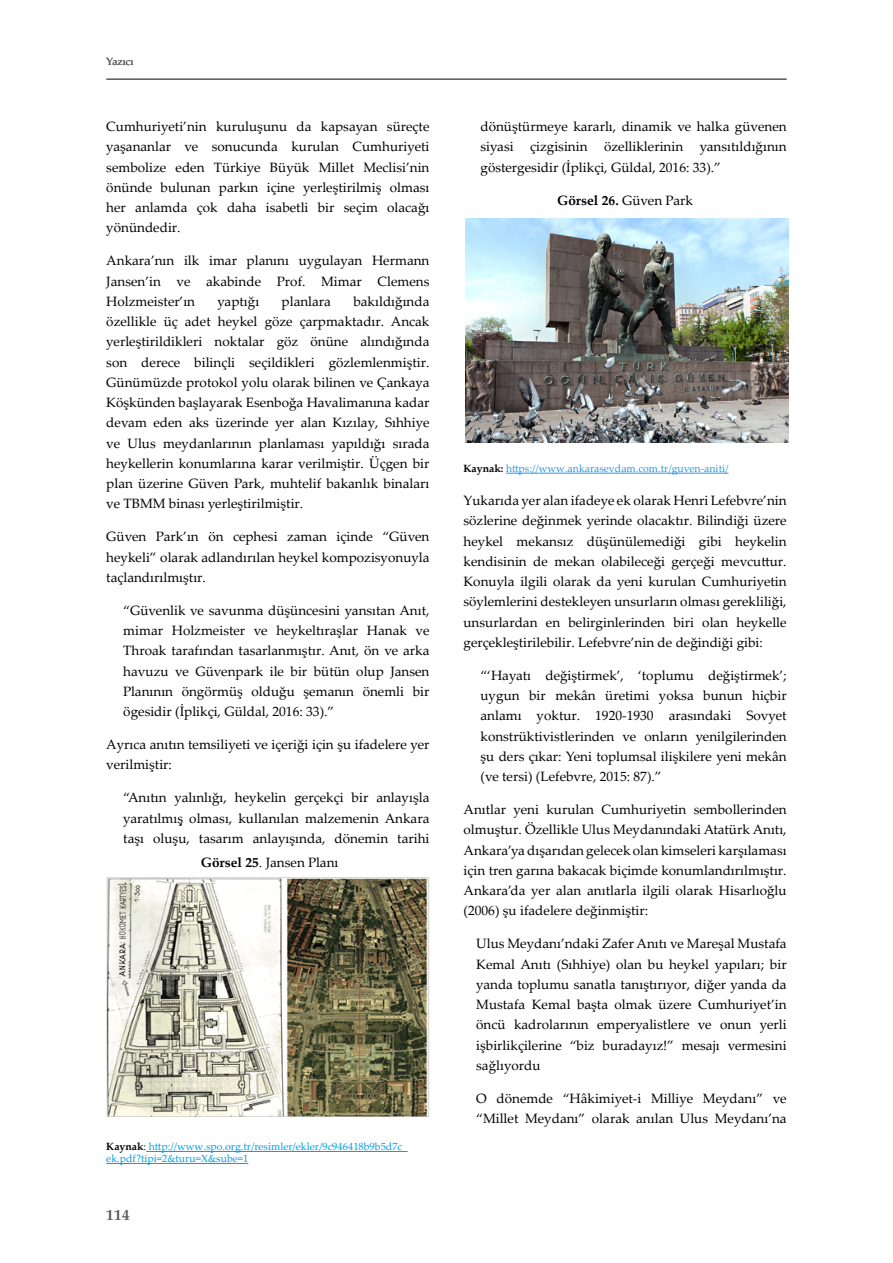
<style>
.page{position:relative;width:893px;height:1263px;background:#fff}
.page>*{position:absolute;margin:0;border:0;box-sizing:border-box;transform-origin:0 0}
.t1{font:700 15px "Palatino";color:#575756}
.t2{font:13.5px/20.2px "Palatino Linotype";color:#000;text-align:justify}
.t3{font:700 13.5px "Palatino Linotype";color:#000}
.t4{font:10.5px/12px "Palatino Linotype";color:#009fe3}
.t5{font:10.5px "Palatino Linotype";color:#2998e3}
.t6{font:10.5px "Palatino";color:#575756}
.s1{font-family:"Cambria Math"}
.s2{font-weight:700}
.s3{font-weight:700;color:#000}
.s4{color:#000}
.s5{font-weight:400}
</style>
<div class="page">
<hr style="left:106px;top:79px;width:681px;height:1px;background:#000">
<hr style="left:506px;top:473px;width:222px;height:1px;background:#2998e3">
<img style="left:466px;top:219px;width:322px;height:223px">
<hr style="left:146px;top:1151px;width:262px;height:1px;background:#009fe3">
<hr style="left:106px;top:1163px;width:142px;height:1px;background:#009fe3">
<img style="left:107px;top:877px;width:322px;height:239px">
<p class="t6" style="left:106px;top:56px;width:29px">Yazıcı</p>
<p class="t2" style="left:106px;top:116px;width:325px">Cumhuriyeti’nin kuruluşunu da kapsayan süreçte yaşananlar ve sonucunda kurulan Cumhuriyeti sembolize eden Türkiye Büyük Millet Meclisi’nin önünde bulunan parkın içine yerleştirilmiş olması her anlamda çok daha isabetli bir seçim olacağı yönündedir.</p>
<p class="t2" style="left:106px;top:250px;width:325px">Ankara’nın ilk imar planını uygulayan Hermann Jansen’in ve akabinde Prof. Mimar Clemens Holzmeister’ın</p>
<p class="t2" style="left:106px;top:291px;width:325px;text-indent:247px">bakıldığında özellikle üç adet heykel göze çarpmaktadır. Ancak yerleştirildikleri noktalar göz önüne alındığında son derece bilinçli seçildikleri gözlemlenmiştir.<br>Günümüzde protokol yolu olarak bilinen ve Çankaya Köşkünden başlayarak Esenboğa Havalimanına kadar devam eden aks üzerinde yer alan Kızılay, Sıhhiye ve Ulus meydanlarının planlaması yapıldığı sırada heykellerin konumlarına karar verilmiştir. Üçgen bir plan üzerine Güven Park, muhtelif bakanlık binaları ve TBMM binası yerleştirilmiştir.</p>
<p class="t2" style="left:106px;top:526px;width:325px">Güven Park’ın ön cephesi zaman içinde “Güven heykeli” olarak adlandırılan heykel kompozisyonuyla taçlandırılmıştır.</p>
<p class="t2" style="left:123px;top:600px;width:158px">“Güvenlik ve savunma düşü</p>
<p class="t2" style="left:217px;top:291px;width:43px">yaptığı</p>
<p class="t2" style="left:282px;top:291px;width:51px">planlara</p>
<p class="t2" style="left:123px;top:600px;width:308px;text-indent:175px">ncesini yansıtan Anıt, mimar Holzmeister ve heykeltıraşlar Hanak ve Throak tarafından tasarlanmıştır. Anıt, ön ve arka havuzu ve Güvenpark ile bir bütün olup Jansen Planının öngörmüş</p>
<p class="t2" style="left:123px;top:681px;width:308px;text-indent:128px">olduğu şemanın önemli bir ögesidir (İplikçi, Güldal, 2016: 33).”</p>
<p class="t2" style="left:106px;top:734px;width:325px">Ayrıca anıtın temsiliyeti ve içeriği için şu ifadelere yer verilmiştir:</p>
<p class="t2" style="left:123px;top:787px;width:308px">“Anıtın yalınlığı, heykelin gerçekçi bir anlayışla yaratılmış<span class="s1">̧</span> olması, kullanılan malzemenin Ankara taşı oluşu, tasarım anlayışında, dönemin tarihi</p>
<p class="t2" style="left:201px;top:852px;width:139px"><span class="s2">Görsel 25</span>. Jansen Planı</p>
<p class="t4" style="left:106px;top:1140px;width:303px"><span class="s3">Kaynak</span><span class="s4">:</span> http://www.spo.org.tr/resimler/ekler/9c946418b9b5d7c_ ek.pdf?tipi=2&amp;turu=X&amp;sube=1</p>
<p class="t1" style="left:106px;top:1202px;width:25px">114</p>
<p class="t2" style="left:480px;top:116px;width:308px">dönüştürmeye kararlı, dinamik ve halka güvenen siyasi çizgisinin özelliklerinin yansıtıldığının göstergesidir (İplikçi, Güldal, 2016: 33).”</p>
<p class="t3" style="left:557px;top:190px;width:137px">Görsel 26. <span class="s5">Güven Park</span></p>
<p class="t5" style="left:463px;top:461px;width:266px"><span class="s3">Kaynak:</span> https://www.ankarasevdam.com.tr/guven-aniti/</p>
<p class="t2" style="left:463px;top:490px;width:325px">Yukarıda yer alan ifadeye ek olarak Henri Lefebvre’nin sözlerine değinmek yerinde olacaktır. Bilindiği üzere heykel mekansız düşünülemediği gibi heykelin kendisinin de mekan olabileceği gerçeği mevcuttur.<br>Konuyla ilgili olarak da yeni kurulan Cumhuriyetin söylemlerini destekleyen unsurların olması gerekliliği, unsurlardan en belirginlerinden biri olan heykelle gerçekleştirilebilir. Lefebvre’nin de değindiği gibi:</p>
<p class="t2" style="left:480px;top:665px;width:308px">“‘Hayatı değiştirmek’, ‘toplumu değiştirmek’; uygun bir mekân üretimi yoksa bunun hiçbir anlamı yoktur. 1920-1930 arasındaki Sovyet konstrüktivistlerinden ve onların yenilgilerinden şu ders çıkar: Yeni toplumsal ilişkilere yeni mekân (ve tersi) (Lefebvre, 2015: 87).”</p>
<p class="t2" style="left:463px;top:799px;width:325px">Anıtlar yeni kurulan Cumhuriyetin sembollerinden olmuştur. Özellikle Ulus Meydanındaki Atatürk Anıtı, Ankara’ya dışarıdan gelecek olan kimseleri karşılaması için tren garına bakacak biçimde konumlandırılmıştır.<br>Ankara’da yer alan anıtlarla ilgili olarak Hisarlıoğlu (2006) şu ifadelere değinmiştir:</p>
<p class="t2" style="left:476px;top:933px;width:312px">Ulus Meydanı’ndaki Zafer Anıtı ve Mareşal Mustafa Kemal Anıtı (Sıhhiye) olan bu heykel yapıları; bir yanda toplumu sanatla tanıştırıyor, diğer yanda da Mustafa Kemal başta olmak üzere Cumhuriyet’in öncü kadrolarının emperyalistlere ve onun yerli işbirlikçilerine “biz buradayız!” mesajı vermesini sağlıyordu</p>
<p class="t2" style="left:476px;top:1088px;width:312px">O dönemde “Hâkimiyet-i Milliye Meydanı” ve “Millet Meydanı” olarak anılan Ulus Meydanı’na</p>
</div>
